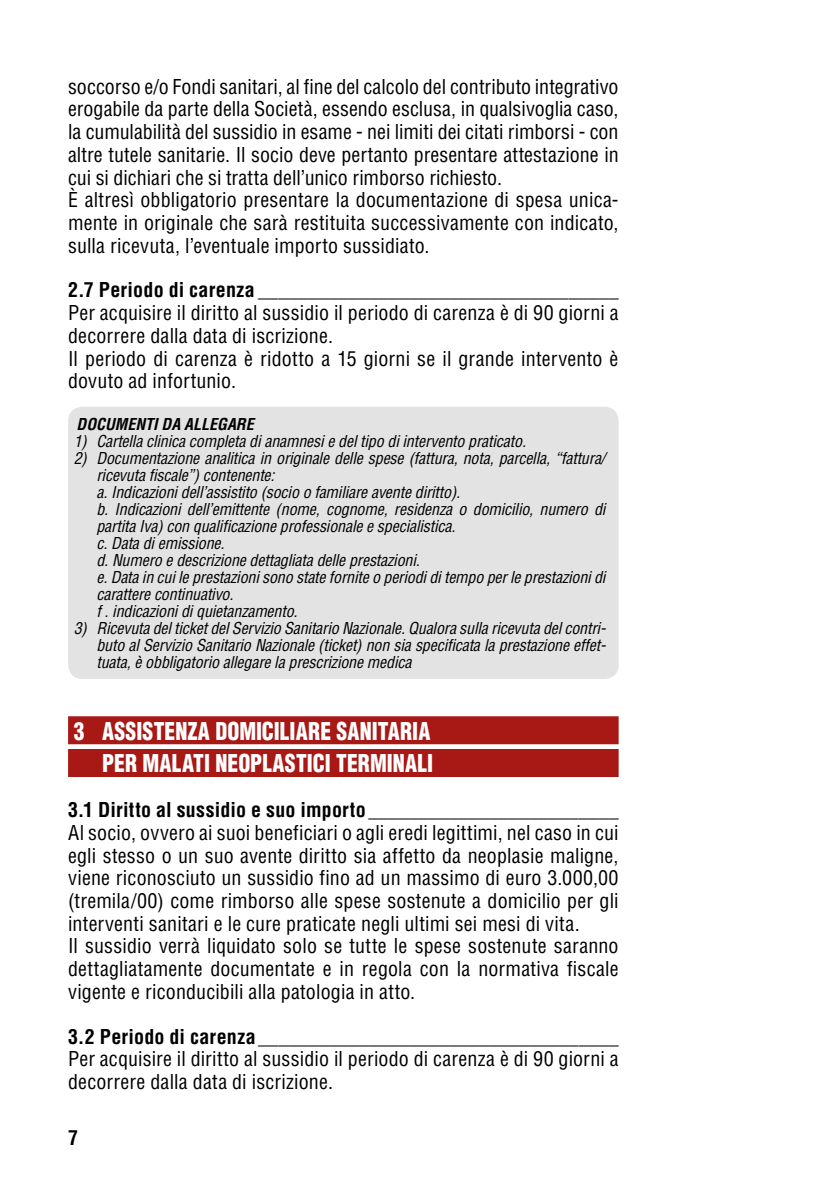
<style>
.page{position:relative;width:840px;height:1191px;background:#fff}
.page>*{position:absolute;margin:0;border:0;box-sizing:border-box;transform-origin:0 0}
.t1{font:900 condensed 24px/32.6px "Helvetica LT Std";letter-spacing:.005em;color:#fff;text-align:right;scale:.9 1}
.t2{font:condensed 20px/22.8px "Helvetica LT Std";letter-spacing:.005em;color:#000}
.t3{font:700 condensed 20px "Helvetica LT Std";letter-spacing:.01em;color:#000}
.t4{font:italic condensed 16px/17px "Helvetica LT Std";letter-spacing:-.01em;color:#000}
.t5{font:italic 700 condensed 16px "Helvetica LT Std";color:#000}
</style>
<div class="page">
<div style="left:68px;top:716px;width:550px;height:28px;background:#a81815"></div>
<div style="left:68px;top:749px;width:550px;height:28px;background:#a81815"></div>
<div style="left:68px;top:407px;width:550px;height:272px;background:#e3e3e3;border-radius:14px"></div>
<p class="t2" style="left:68px;top:75px;width:551px">soccorso e/o Fondi sanitari, al fine del calcolo del contributo integrativo erogabile da parte della Società, essendo esclusa, in qualsivoglia caso, la cumulabilità del sussidio in esame - nei limiti dei citati rimborsi - con altre tutele sanitarie. Il socio deve pertanto presentare attestazione in cui si dichiari che si tratta dell’unico rimborso richiesto.<br>È altresì obbligatorio presentare la documentazione di spesa unica&shy;mente in originale che sarà restituita successivamente con indicato, sulla ricevuta, l’eventuale importo sussidiato.</p>
<p class="t3" style="left:68px;top:278px;width:551px">2.7 Periodo di carenza ____________________________________</p>
<p class="t2" style="left:68px;top:301px;width:551px">Per acquisire il diritto al sussidio il periodo di carenza è di 90 giorni a decorrere dalla data di iscrizione.<br>Il periodo di carenza è ridotto a 15 giorni se il grande intervento è dovuto ad infortunio.</p>
<p class="t5" style="left:77px;top:414px;width:178px">DOCUMENTI DA ALLEGARE</p>
<p class="t4" style="left:74px;top:432px;width:453px">1) Cartella clinica completa di anamnesi e del tipo di intervento praticato.</p>
<p class="t4" style="left:96px;top:449px;width:510px;text-indent:-23px">2) Documentazione analitica in originale delle spese (fattura, nota, parcella, “fattura/ ricevuta fiscale”) contenente:<br>a. Indicazioni dell’assistito (socio o familiare avente diritto).<br>b. Indicazioni dell’emittente (nome, cognome, residenza o domicilio, numero di partita Iva) con qualificazione professionale e specialistica.<br>c. Data di emissione.<br>d. Numero e descrizione dettagliata delle prestazioni.<br>e. Data in cui le prestazioni sono state fornite o periodi di tempo per le prestazioni di carattere continuativo.<br>f . indicazioni di quietanzamento.</p>
<p class="t4" style="left:96px;top:619px;width:510px;text-align:justify;text-indent:-23px">3) Ricevuta del ticket del Servizio Sanitario Nazionale. Qualora sulla ricevuta del contri&shy;buto al Servizio Sanitario Nazionale (ticket) non sia specificata la prestazione effet&shy;tuata, è obbligatorio allegare la prescrizione medica</p>
<p class="t1" style="left:74px;top:714px;width:400px">3 ASSISTENZA DOMICILIARE SANITARIA<br>PER MALATI NEOPLASTICI TERMINALI</p>
<p class="t3" style="left:68px;top:797px;width:551px">3.1 Diritto al sussidio e suo importo _________________________</p>
<p class="t2" style="left:68px;top:821px;width:551px">Al socio, ovvero ai suoi beneficiari o agli eredi legittimi, nel caso in cui egli stesso o un suo avente diritto sia affetto da neoplasie maligne, viene riconosciuto un sussidio fino ad un massimo di euro 3.000,00 (tremila/00) come rimborso alle spese sostenute a domicilio per gli interventi sanitari e le cure praticate negli ultimi sei mesi di vita.<br>Il sussidio verrà liquidato solo se tutte le spese sostenute saranno dettagliatamente documentate e in regola con la normativa fiscale vigente e riconducibili alla patologia in atto.</p>
<p class="t3" style="left:68px;top:1023px;width:551px">3.2 Periodo di carenza ____________________________________</p>
<p class="t2" style="left:68px;top:1047px;width:551px">Per acquisire il diritto al sussidio il periodo di carenza è di 90 giorni a decorrere dalla data di iscrizione.</p>
<p class="t3" style="left:68px;top:1125px;width:11px">7</p>
</div>
